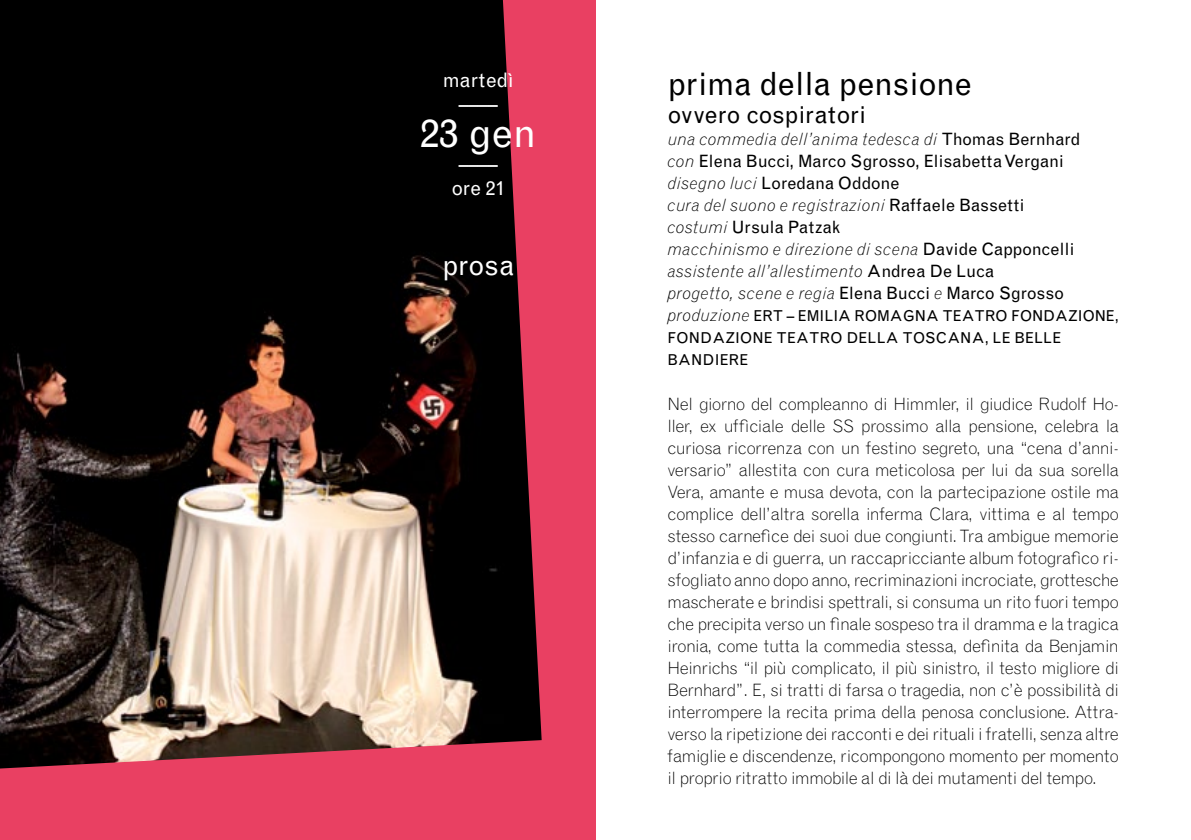
<style>
.page{position:relative;width:1191px;height:840px;background:#fff}
.page>*{position:absolute;margin:0;border:0;box-sizing:border-box;transform-origin:0 0}
.t1{font:40px "Grotesque MT Std";color:#fff}
.t2{font:32px "Grotesque MT Std";letter-spacing:-.005em;color:#000}
.t3{font:28px "Grotesque MT Std";letter-spacing:-.02em;color:#fff}
.t4{font:24px "Grotesque MT Std";color:#000}
.t5{font:20px/24px "Grotesque MT Std";color:#fff;text-align:center}
.t6{font:300 17px/22px "Grotesque MT Std";letter-spacing:-.03em;color:#000;text-align:justify}
.t7{font:italic 300 17px/22px "Grotesque MT Std";letter-spacing:.01em;color:#000}
.t8{font:15px/22px "Grotesque MT Std";letter-spacing:.01em;color:#000}
.s1{font-weight:400;font-style:normal}
.s2{font-weight:300;font-style:italic;font-size:17px}
</style>
<div class="page">
<div style="left:0;top:0;width:595px;height:839px;background:#e94062"></div>
<img style="left:0;top:0;width:541px;height:768px">
<p class="t5" style="left:443px;top:68px;width:72px">martedì ––––</p>
<h1 class="t1" style="left:420px;top:109px;width:118px">23 gen</h1>
<p class="t5" style="left:451px;top:152px;width:55px">–––– ore 21</p>
<h3 class="t3" style="left:442px;top:248px;width:73px">prosa</h3>
<h2 class="t2" style="left:667px;top:65px;width:306px">prima della pensione</h2>
<h3 class="t4" style="left:667px;top:101px;width:200px">ovvero cospiratori</h3>
<p class="t7" style="left:667px;top:128px;width:414px">una commedia dell’anima tedesca di <span class="s1">Thomas Bernhard </span>con <span class="s1">Elena Bucci, Marco Sgrosso, Elisabetta Vergani </span>disegno luci <span class="s1">Loredana Oddone<br></span>cura del suono e registrazioni <span class="s1">Raffaele Bassetti </span>costumi <span class="s1">Ursula Patzak<br></span>macchinismo e direzione di scena <span class="s1">Davide Capponcelli </span>assistente all’allestimento <span class="s1">Andrea De Luca<br></span>progetto, scene e regia <span class="s1">Elena Bucci</span> e <span class="s1">Marco Sgrosso</span></p>
<p class="t8" style="left:667px;top:305px;width:453px"><span class="s2">produzione</span> ERT – EMILIA ROMAGNA TEATRO FONDAZIONE,<br>FONDAZIONE TEATRO DELLA TOSCANA, LE BELLE<br>BANDIERE</p>
<p class="t6" style="left:667px;top:392px;width:453px">Nel giorno del compleanno di Himmler, il giudice Rudolf Ho&shy;ller, ex ufficiale delle SS prossimo alla pensione, celebra la curiosa ricorrenza con un festino segreto, una “cena d’anni&shy;versario” allestita con cura meticolosa per lui da sua sorella Vera, amante e musa devota, con la partecipazione ostile ma complice dell’altra sorella inferma Clara, vittima e al tempo stesso carnefice dei suoi due congiunti. Tra ambigue memorie d’infanzia e di guerra, un raccapricciante album fotografico ri&shy;sfogliato anno dopo anno, recriminazioni incrociate, grottesche mascherate e brindisi spettrali, si consuma un rito fuori tempo che precipita verso un finale sospeso tra il dramma e la tragica ironia, come tutta la commedia stessa, definita da Benjamin Heinrichs “il più complicato, il più sinistro, il testo migliore di Bernhard”. E, si tratti di farsa o tragedia, non c’è possibilità di interrompere la recita prima della penosa conclusione. Attra&shy;verso la ripetizione dei racconti e dei rituali i fratelli, senza altre famiglie e discendenze, ricompongono momento per momento il proprio ritratto immobile al di là dei mutamenti del tempo.</p>
</div>
